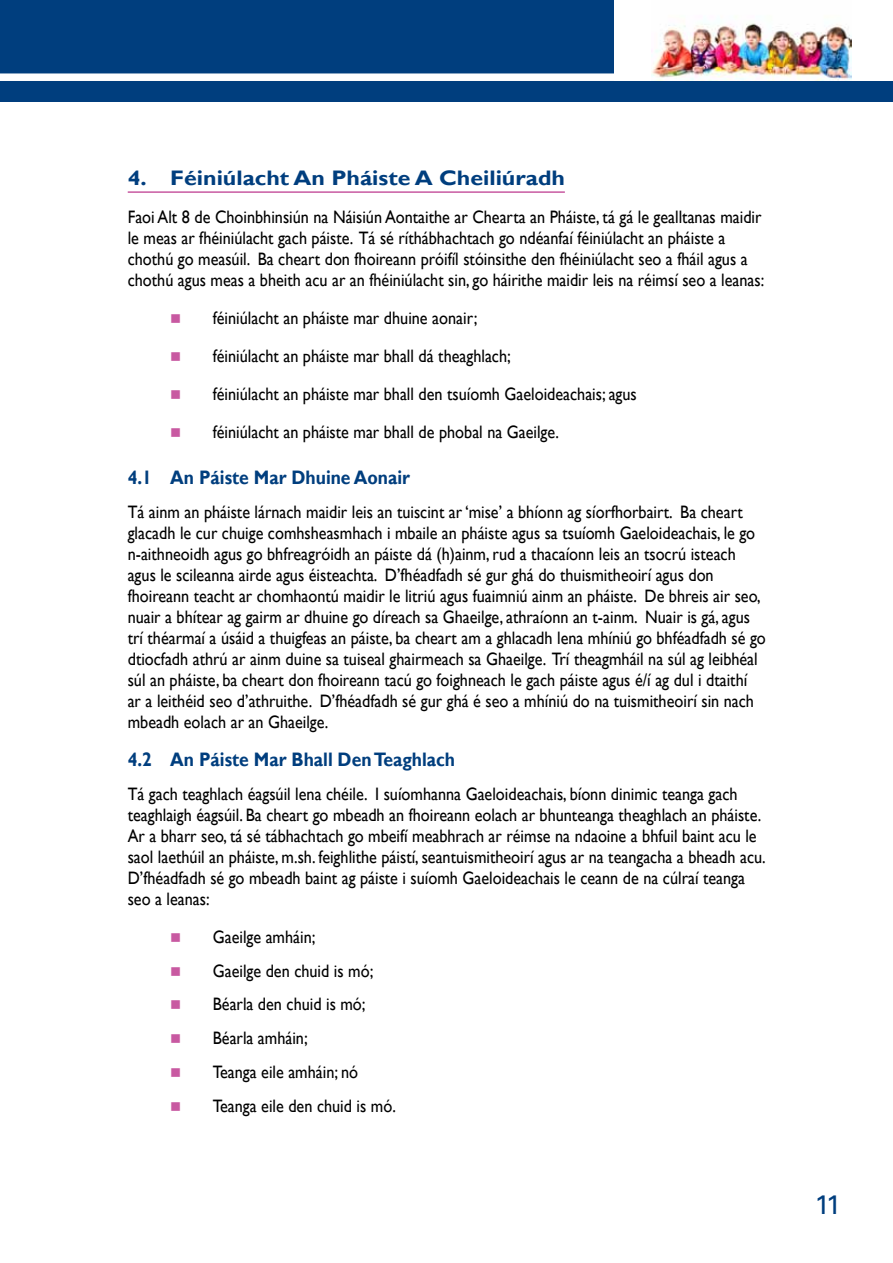
<style>
.page{position:relative;width:893px;height:1263px;background:#fff}
.page>*{position:absolute;margin:0;border:0;box-sizing:border-box;transform-origin:0 0}
.t1{font:500 27px "Univers CE";color:#003e7e}
.t2{font:700 21px "Gill Sans";color:#003e7e;scale:1.1 1}
.t3{font:700 19.5px "Gill Sans";color:#003e7e;scale:.9 1}
.t4{font:18px/21px "Gill Sans";color:#000;scale:.9 1}
.s1{color:#c859a1}
</style>
<div class="page">
<div style="left:0;top:0;width:893px;height:102px;background:#003e7e"></div>
<div style="left:0;top:73px;width:893px;height:8px;background:#fff"></div>
<div style="left:614px;top:0;width:279px;height:80px;background:#fff"></div>
<img style="left:651px;top:23px;width:200px;height:57px">
<hr style="left:128px;top:191px;width:437px;height:2px;background:#c859a1">
<p class="t2" style="left:128px;top:165px;width:399px">4. Féiniúlacht An Pháiste A Cheiliúradh</p>
<p class="t4" style="left:128px;top:206px;width:709px">Faoi Alt 8 de Choinbhinsiún na Náisiún Aontaithe ar Chearta an Pháiste, tá gá le gealltanas maidir le meas ar fhéiniúlacht gach páiste. Tá sé ríthábhachtach go ndéanfaí féiniúlacht an pháiste a chothú go measúil. Ba cheart don fhoireann próifíl stóinsithe den fhéiniúlacht seo a fháil agus a chothú agus meas a bheith acu ar an fhéiniúlacht sin, go háirithe maidir leis na réimsí seo a leanas:</p>
<p class="t4" style="left:170px;top:307px;width:343px"><span class="s1">■</span> féiniúlacht an pháiste mar dhuine aonair;</p>
<p class="t4" style="left:170px;top:345px;width:380px"><span class="s1">■</span> féiniúlacht an pháiste mar bhall dá theaghlach;</p>
<p class="t4" style="left:170px;top:383px;width:520px"><span class="s1">■</span> féiniúlacht an pháiste mar bhall den tsuíomh Gaeloideachais; agus</p>
<p class="t4" style="left:170px;top:421px;width:434px"><span class="s1">■</span> féiniúlacht an pháiste mar bhall de phobal na Gaeilge.</p>
<p class="t3" style="left:128px;top:466px;width:315px">4.1 An Páiste Mar Dhuine Aonair</p>
<p class="t4" style="left:128px;top:502px;width:710px">Tá ainm an pháiste lárnach maidir leis an tuiscint ar ‘mise’ a bhíonn ag síorfhorbairt. Ba cheart glacadh le cur chuige comhsheasmhach i mbaile an pháiste agus sa tsuíomh Gaeloideachais, le go n-aithneoidh agus go bhfreagróidh an páiste dá (h)ainm, rud a thacaíonn leis an tsocrú isteach agus le scileanna airde agus éisteachta. D’fhéadfadh sé gur ghá do thuismitheoirí agus don fhoireann teacht ar chomhaontú maidir le litriú agus fuaimniú ainm an pháiste. De bhreis air seo, nuair a bhítear ag gairm ar dhuine go díreach sa Ghaeilge, athraíonn an t-ainm. Nuair is gá, agus trí théarmaí a úsáid a thuigfeas an páiste, ba cheart am a ghlacadh lena mhíniú go bhféadfadh sé go dtiocfadh athrú ar ainm duine sa tuiseal ghairmeach sa Ghaeilge. Trí theagmháil na súl ag leibhéal súl an pháiste, ba cheart don fhoireann tacú go foighneach le gach páiste agus é/í ag dul i dtaithí<br>ar a leithéid seo d’athruithe. D’fhéadfadh sé gur ghá é seo a mhíniú do na tuismitheoirí sin nach mbeadh eolach ar an Ghaeilge.</p>
<p class="t3" style="left:128px;top:748px;width:365px">4.2 An Páiste Mar Bhall Den Teaghlach</p>
<p class="t4" style="left:128px;top:783px;width:710px">Tá gach teaghlach éagsúil lena chéile. I suíomhanna Gaeloideachais, bíonn dinimic teanga gach teaghlaigh éagsúil. Ba cheart go mbeadh an fhoireann eolach ar bhunteanga theaghlach an pháiste.<br>Ar a bharr seo, tá sé tábhachtach go mbeifí meabhrach ar réimse na ndaoine a bhfuil baint acu le saol laethúil an pháiste, m.sh. feighlithe páistí, seantuismitheoirí agus ar na teangacha a bheadh acu.<br>D’fhéadfadh sé go mbeadh baint ag páiste i suíomh Gaeloideachais le ceann de na cúlraí teanga seo a leanas:</p>
<p class="t4" style="left:170px;top:926px;width:163px"><span class="s1">■</span> Gaeilge amháin;</p>
<p class="t4" style="left:170px;top:960px;width:227px"><span class="s1">■</span> Gaeilge den chuid is mó;</p>
<p class="t4" style="left:170px;top:994px;width:219px"><span class="s1">■</span> Béarla den chuid is mó;</p>
<p class="t4" style="left:170px;top:1028px;width:154px"><span class="s1">■</span> Béarla amháin;</p>
<p class="t4" style="left:170px;top:1061px;width:210px"><span class="s1">■</span> Teanga eile amháin; nó</p>
<p class="t4" style="left:170px;top:1095px;width:252px"><span class="s1">■</span> Teanga eile den chuid is mó.</p>
<h1 class="t1" style="left:815px;top:1189px;width:28px">11</h1>
</div>
